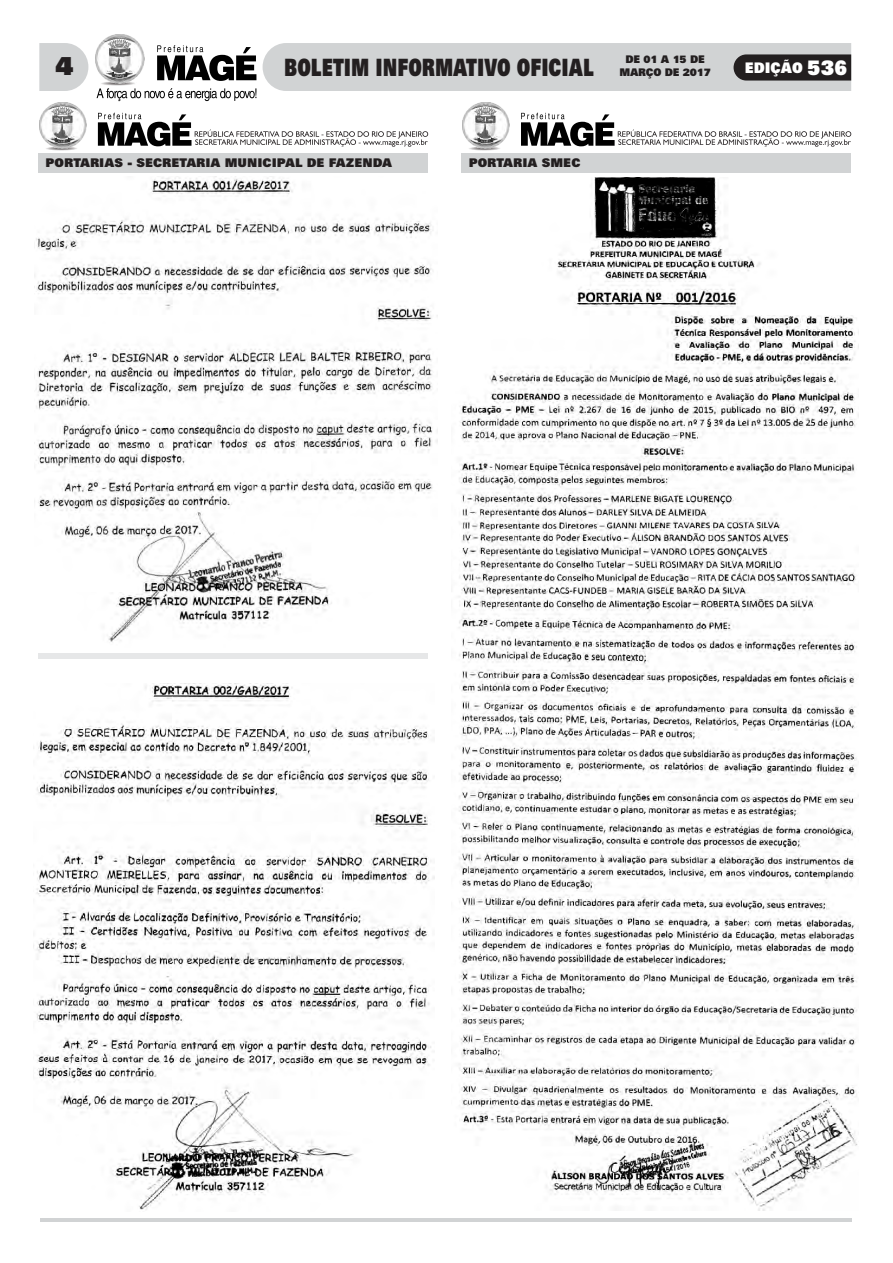
<style>
.page{position:relative;width:893px;height:1263px;background:#fff}
.page>*{position:absolute;margin:0;border:0;box-sizing:border-box;transform-origin:0 0}
.t1{font:900 25.65px "Zurich BT";color:#231f20}
.t2{font:900 24px "Zurich BT";color:#231f20;scale:.71 1}
.t3{font:900 14.7px "Zurich BT";color:#fff;scale:.92 1}
.t4{font:900 12px "Zurich BT";color:#231f20}
.t5{font:900 10.5px/12.6px "Zurich BT";letter-spacing:-.02em;color:#231f20;text-align:center;scale:.96 1}
.s1{font-size:20.7px}
</style>
<div class="page">
<img style="left:459px;top:178px;width:399px;height:1032px">
<hr style="left:40px;top:1218px;width:812px;height:4px;background:#d1d3d4">
<img style="left:103px;top:84px;width:30px;height:2px">
<svg style="left:97px;top:88px;width:159px;height:13px"></svg>
<svg style="left:157px;top:45px;width:99px;height:36px"></svg>
<img style="left:95px;top:34px;width:50px;height:50px">
<svg style="left:39px;top:43px;width:49px;height:48px;background:#d5d7d8"></svg>
<img style="left:47px;top:149px;width:28px;height:2px">
<img style="left:39px;top:102px;width:47px;height:47px">
<img style="left:470px;top:149px;width:28px;height:2px">
<img style="left:462px;top:102px;width:47px;height:47px">
<div style="left:38px;top:153px;width:390px;height:20px;background:#d1d3d4"></div>
<div style="left:462px;top:153px;width:389px;height:20px;background:#d1d3d4"></div>
<svg style="left:98px;top:113px;width:330px;height:34px"></svg>
<svg style="left:521px;top:113px;width:330px;height:34px"></svg>
<img style="left:36px;top:177px;width:402px;height:465px">
<img style="left:36px;top:684px;width:399px;height:526px">
<div style="left:39px;top:653px;width:389px;height:6px;background:#e6e7e8"></div>
<svg style="left:263px;top:43px;width:588px;height:48px;background:#bfc1c2"></svg>
<h1 class="t1" style="left:56px;top:55px;width:20px">4</h1>
<h2 class="t2" style="left:284px;top:58px;width:437px">BOLETIM INFORMATIVO OFICIAL</h2>
<p class="t5" style="left:619px;top:54px;width:97px">DE 01 A 15 DE<br>MARÇO DE 2017</p>
<p class="t3" style="left:745px;top:62px;width:113px">EDIÇÃO <span class="s1">536</span></p>
<p class="t4" style="left:46px;top:158px;width:348px">PORTARIAS - SECRETARIA MUNICIPAL DE FAZENDA</p>
<p class="t4" style="left:469px;top:158px;width:113px">PORTARIA SMEC</p>
</div>
